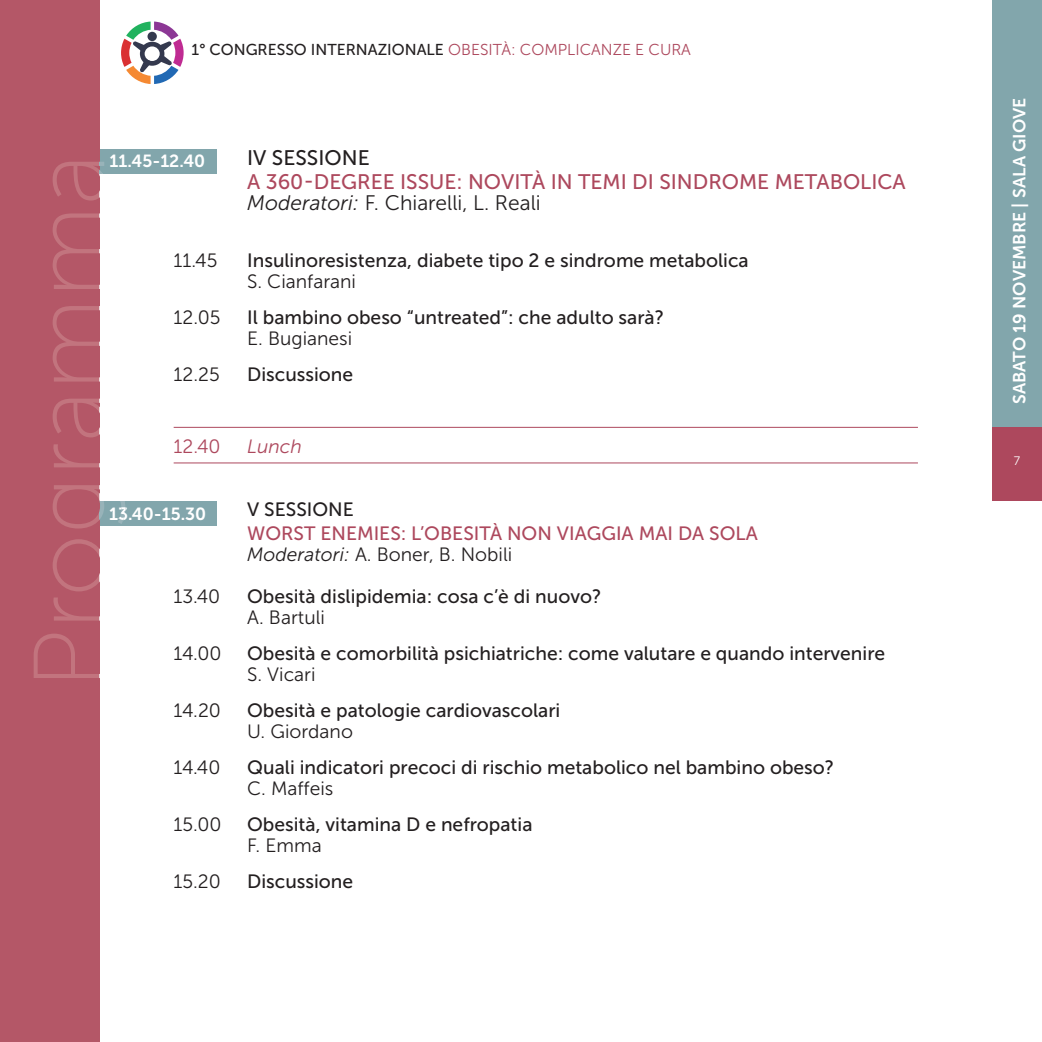
<style>
.page{position:relative;width:1042px;height:1042px;background:#fff}
.page>*{position:absolute;margin:0;border:0;box-sizing:border-box;transform-origin:0 0}
.t1{font:21px "Museo Sans 500";color:#ad485d}
.t2{font:21px "Museo Sans 300";color:#231f20}
.t3{font:21px "Museo Sans 500";color:#231f20}
.t4{font:19.25px "Museo Sans 500";color:#231f20}
.t5{font:19.25px "Museo Sans 300";color:#231f20}
.t6{font:19.25px "Museo Sans 500";color:#ad485d}
.t7{font:19.25px "Museo Sans 300";color:#ad485d}
.t8{font:italic 19.25px "Museo Sans 300";color:#ad485d}
.t9{font:17.5px "Museo Sans 700";color:#fff}
.t10{font:15.75px "Museo Sans 500";color:#231f20}
.t11{font:12.25px "Museo Sans 300";color:#fff}
.s1{font-family:"Museo Sans 300";color:#ad485d}
.s2{font-style:italic}
</style>
<div class="page">
<div style="left:992px;top:427px;width:50px;height:74px;background:#ad485d"></div>
<div style="left:992px;top:0;width:50px;height:427px;background:#82a6ac"></div>
<div style="left:1px;top:149px;width:216px;height:25px;background:#82a6ac"></div>
<div style="left:0;top:501px;width:217px;height:25px;background:#82a6ac"></div>
<hr style="left:174px;top:427px;width:744px;height:1px;background:#ad485d">
<hr style="left:174px;top:462px;width:744px;height:1px;background:#ad485d">
<div style="left:0;top:0;width:99px;height:1042px;background:#b45767"></div>
<svg style="left:34px;top:162px;width:91px;height:516px"></svg>
<svg style="left:121px;top:22px;width:63px;height:62px"></svg>
<div style="left:147px;top:32px;width:10px;height:9px;background:#34394e;border-radius:50%"></div>
<p class="t10" style="left:192px;top:40px;width:501px">1° CONGRESSO INTERNAZIONALE <span class="s1">Obesità: COmPliCanze e Cura</span></p>
<p class="t9" style="left:110px;top:151px;width:97px">11.45-12.40</p>
<p class="t3" style="left:247px;top:145px;width:124px">IV SESSIONE</p>
<p class="t1" style="left:247px;top:170px;width:660px">A 360-DEGREE ISSUE: NOVITÀ IN TEMI DI SINDROME METABOLICA</p>
<p class="t2" style="left:247px;top:191px;width:295px"><span class="s2">Moderatori:</span> F. Chiarelli, l. reali</p>
<p class="t5" style="left:174px;top:249px;width:45px">11.45</p>
<p class="t4" style="left:247px;top:249px;width:503px">Insulinoresistenza, diabete tipo 2 e sindrome metabolica</p>
<p class="t5" style="left:247px;top:270px;width:110px">s. Cianfarani</p>
<p class="t5" style="left:174px;top:306px;width:48px">12.05</p>
<p class="t4" style="left:247px;top:306px;width:418px">Il bambino obeso “untreated”: che adulto sarà?</p>
<p class="t5" style="left:247px;top:327px;width:107px">e. bugianesi</p>
<p class="t5" style="left:174px;top:363px;width:48px">12.25</p>
<p class="t4" style="left:247px;top:363px;width:108px">Discussione</p>
<p class="t7" style="left:174px;top:435px;width:48px">12.40</p>
<p class="t8" style="left:247px;top:435px;width:56px">Lunch</p>
<p class="t9" style="left:109px;top:503px;width:99px">13.40-15.30</p>
<p class="t4" style="left:247px;top:498px;width:108px">V SESSIONE</p>
<p class="t6" style="left:247px;top:522px;width:512px">WORST ENEMIES: L’OBESITÀ NON VIAGGIA MAI DA SOLA</p>
<p class="t5" style="left:247px;top:543px;width:266px"><span class="s2">Moderatori:</span> a. boner, b. nobili</p>
<p class="t5" style="left:174px;top:585px;width:48px">13.40</p>
<p class="t4" style="left:247px;top:585px;width:356px">Obesità dislipidemia: cosa c’è di nuovo?</p>
<p class="t5" style="left:247px;top:606px;width:79px">a. bartuli</p>
<p class="t5" style="left:174px;top:642px;width:49px">14.00</p>
<p class="t4" style="left:247px;top:642px;width:639px">Obesità e comorbilità psichiatriche: come valutare e quando intervenire</p>
<p class="t5" style="left:247px;top:663px;width:70px">s. Vicari</p>
<p class="t5" style="left:174px;top:699px;width:49px">14.20</p>
<p class="t4" style="left:247px;top:699px;width:315px">Obesità e patologie cardiovascolari</p>
<p class="t5" style="left:247px;top:720px;width:107px">u. Giordano</p>
<p class="t5" style="left:174px;top:756px;width:48px">14.40</p>
<p class="t4" style="left:247px;top:756px;width:588px">Quali indicatori precoci di rischio metabolico nel bambino obeso?</p>
<p class="t5" style="left:247px;top:777px;width:88px">C. maffeis</p>
<p class="t5" style="left:174px;top:813px;width:49px">15.00</p>
<p class="t4" style="left:247px;top:813px;width:287px">Obesità, vitamina D e nefropatia</p>
<p class="t5" style="left:247px;top:834px;width:76px">F. emma</p>
<p class="t5" style="left:174px;top:869px;width:49px">15.20</p>
<p class="t4" style="left:247px;top:869px;width:108px">Discussione</p>
<p class="t9" style="left:1009px;top:404px;width:308px;rotate:-90deg">SABATO 19 NOVEMBRE | SALA GIOVE</p>
<p class="t11" style="left:1013px;top:453px;width:8px">7</p>
</div>
